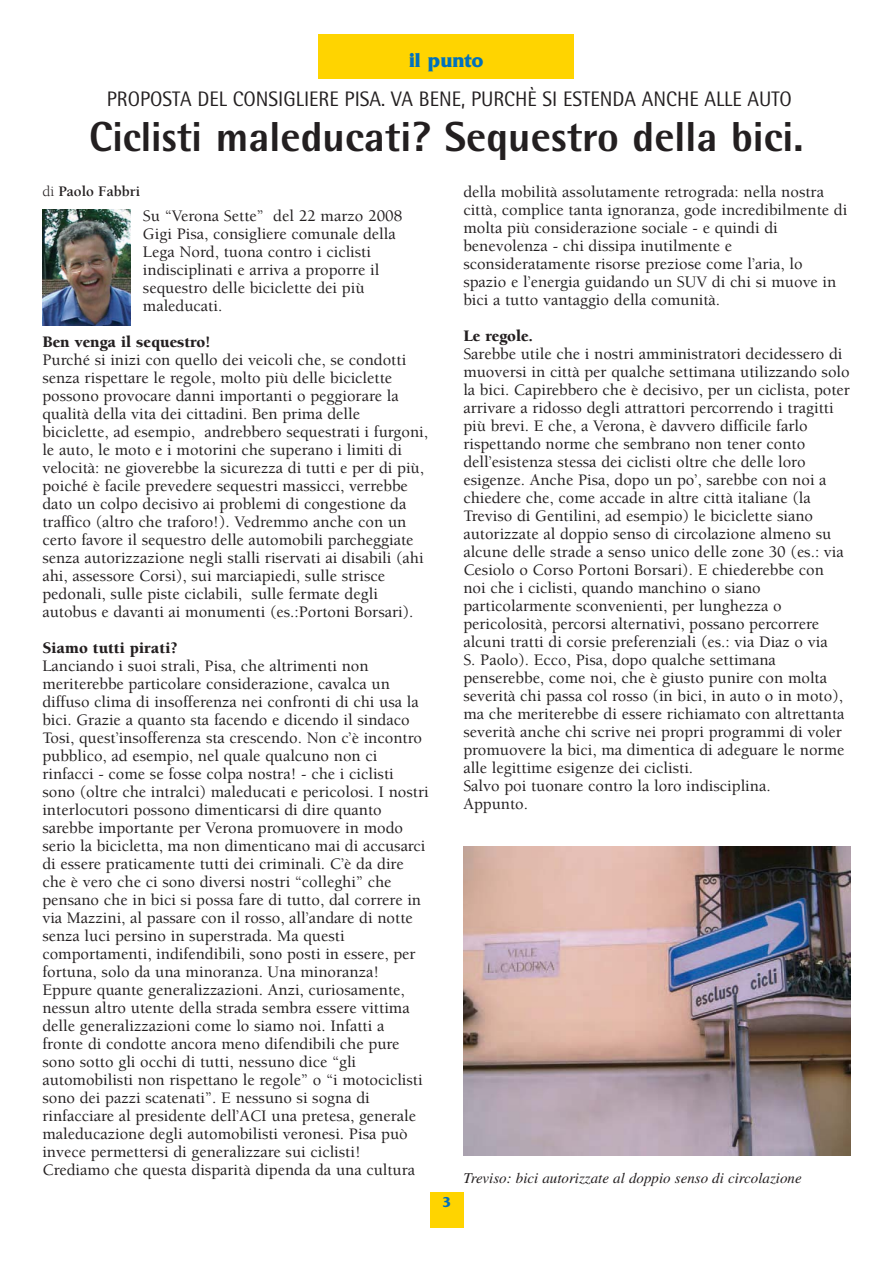
<style>
.page{position:relative;width:893px;height:1263px;background:#fff}
.page>*{position:absolute;margin:0;border:0;box-sizing:border-box;transform-origin:0 0}
.t1{font:800 42px "Rotis Semi Sans";color:#231f20;scale:.96 1}
.t2{font:21px "Rotis Semi Sans";color:#231f20;scale:.96 1}
.t3{font:700 21px "Friz Quadrata";color:#0071bc}
.t4{font:500 16.5px/18px "Berkeley";color:#231f20}
.t5{font:900 16.5px "Berkeley";color:#231f20}
.t6{font:italic 15px "Times";color:#231f20}
.t7{font:700 15px "Berkeley";color:#231f20}
.t8{font:700 15px "Friz Quadrata";color:#0071bc}
.s1{font-weight:400}
</style>
<div class="page">
<div style="left:430px;top:1193px;width:33px;height:35px;background:#ffd400"></div>
<div style="left:319px;top:35px;width:255px;height:44px;background:#ffd400"></div>
<img style="left:463px;top:847px;width:387px;height:308px">
<img style="left:42px;top:209px;width:89px;height:116px">
<p class="t3" style="left:409px;top:53px;width:76px">il punto</p>
<p class="t2" style="left:107px;top:91px;width:715px">PROPOSTA DEL CONSIGLIERE PISA. VA BENE, PURCHÈ SI ESTENDA ANCHE ALLE AUTO</p>
<h1 class="t1" style="left:89px;top:122px;width:745px">Ciclisti maleducati? Sequestro della bici.</h1>
<p class="t7" style="left:42px;top:185px;width:99px"><span class="s1">di</span> Paolo Fabbri</p>
<p class="t4" style="left:143px;top:209px;width:261px">Su “Verona Sette” del 22 marzo 2008<br>Gigi Pisa, consigliere comunale della<br>Lega Nord, tuona contro i ciclisti indisciplinati e arriva a proporre il sequestro delle biciclette dei più maleducati.</p>
<p class="t5" style="left:42px;top:336px;width:169px">Ben venga il sequestro!</p>
<p class="t4" style="left:42px;top:353px;width:387px">Purché si inizi con quello dei veicoli che, se condotti senza rispettare le regole, molto più delle biciclette possono provocare danni importanti o peggiorare la qualità della vita dei cittadini. Ben prima delle biciclette, ad esempio, andrebbero sequestrati i furgoni, le auto, le moto e i motorini che superano i limiti di velocità: ne gioverebbe la sicurezza di tutti e per di più, poiché è facile prevedere sequestri massicci, verrebbe dato un colpo decisivo ai problemi di congestione da traffico (altro che traforo!). Vedremmo anche con un certo favore il sequestro delle automobili parcheggiate senza autorizzazione negli stalli riservati ai disabili (ahi ahi, assessore Corsi), sui marciapiedi, sulle strisce pedonali, sulle piste ciclabili, sulle fermate degli autobus e davanti ai monumenti (es.:Portoni Borsari).</p>
<p class="t5" style="left:42px;top:642px;width:136px">Siamo tutti pirati?</p>
<p class="t4" style="left:42px;top:659px;width:388px">Lanciando i suoi strali, Pisa, che altrimenti non meriterebbe particolare considerazione, cavalca un diffuso clima di insofferenza nei confronti di chi usa la bici. Grazie a quanto sta facendo e dicendo il sindaco Tosi, quest’insofferenza sta crescendo. Non c’è incontro pubblico, ad esempio, nel quale qualcuno non ci rinfacci - come se fosse colpa nostra! - che i ciclisti sono (oltre che intralci) maleducati e pericolosi. I nostri interlocutori possono dimenticarsi di dire quanto sarebbe importante per Verona promuovere in modo serio la bicicletta, ma non dimenticano mai di accusarci di essere praticamente tutti dei criminali. C’è da dire che è vero che ci sono diversi nostri “colleghi” che pensano che in bici si possa fare di tutto, dal correre in via Mazzini, al passare con il rosso, all’andare di notte senza luci persino in superstrada. Ma questi comportamenti, indifendibili, sono posti in essere, per fortuna, solo da una minoranza. Una minoranza!<br>Eppure quante generalizzazioni. Anzi, curiosamente, nessun altro utente della strada sembra essere vittima delle generalizzazioni come lo siamo noi. Infatti a fronte di condotte ancora meno difendibili che pure sono sotto gli occhi di tutti, nessuno dice “gli automobilisti non rispettano le regole” o “i motociclisti sono dei pazzi scatenati”. E nessuno si sogna di rinfacciare al presidente dell’ACI una pretesa, generale maleducazione degli automobilisti veronesi. Pisa può invece permettersi di generalizzare sui ciclisti!<br>Crediamo che questa disparità dipenda da una cultura</p>
<p class="t4" style="left:463px;top:184px;width:385px">della mobilità assolutamente retrograda: nella nostra città, complice tanta ignoranza, gode incredibilmente di molta più considerazione sociale - e quindi di benevolenza - chi dissipa inutilmente e sconsideratamente risorse preziose come l’aria, lo spazio e l’energia guidando un SUV di chi si muove in bici a tutto vantaggio della comunità.</p>
<p class="t5" style="left:463px;top:329px;width:71px">Le regole.</p>
<p class="t4" style="left:463px;top:346px;width:388px">Sarebbe utile che i nostri amministratori decidessero di muoversi in città per qualche settimana utilizzando solo la bici. Capirebbero che è decisivo, per un ciclista, poter arrivare a ridosso degli attrattori percorrendo i tragitti più brevi. E che, a Verona, è davvero difficile farlo rispettando norme che sembrano non tener conto dell’esistenza stessa dei ciclisti oltre che delle loro esigenze. Anche Pisa, dopo un po’, sarebbe con noi a chiedere che, come accade in altre città italiane (la Treviso di Gentilini, ad esempio) le biciclette siano autorizzate al doppio senso di circolazione almeno su alcune delle strade a senso unico delle zone 30 (es.: via Cesiolo o Corso Portoni Borsari). E chiederebbe con noi che i ciclisti, quando manchino o siano particolarmente sconvenienti, per lunghezza o pericolosità, percorsi alternativi, possano percorrere alcuni tratti di corsie preferenziali (es.: via Diaz o via<br>S. Paolo). Ecco, Pisa, dopo qualche settimana penserebbe, come noi, che è giusto punire con molta severità chi passa col rosso (in bici, in auto o in moto), ma che meriterebbe di essere richiamato con altrettanta severità anche chi scrive nei propri programmi di voler promuovere la bici, ma dimentica di adeguare le norme alle legittime esigenze dei ciclisti.<br>Salvo poi tuonare contro la loro indisciplina.<br>Appunto.</p>
<p class="t8" style="left:442px;top:1197px;width:10px">3</p>
<p class="t6" style="left:463px;top:1172px;width:340px">Treviso: bici autorizzate al doppio senso di circolazione</p>
</div>
